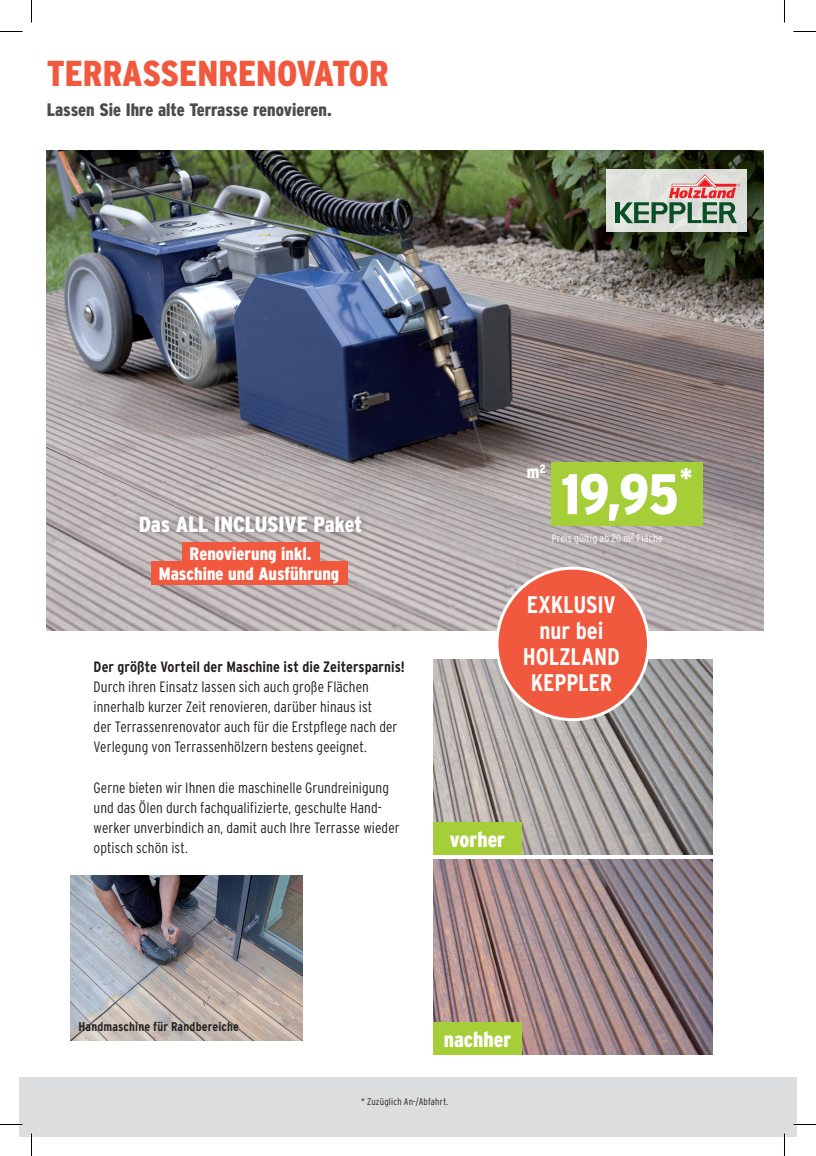
<style>
.page{position:relative;width:816px;height:1156px;background:#fff}
.page>*{position:absolute;margin:0;border:0;box-sizing:border-box;transform-origin:0 0}
.t1{font:900 57px "Interstate Condensed";color:#fff}
.t2{font:900 36px "Interstate Condensed";color:#f0593e}
.t3{font:900 27px "Interstate Condensed";color:#fff}
.t4{font:700 24px/26.1px "Interstate Condensed";letter-spacing:-.005em;color:#fff;text-align:center}
.t5{font:900 22.05px "Interstate Condensed";letter-spacing:-.005em;color:#fff}
.t6{font:900 21.75px "Interstate Condensed";color:#fff}
.t7{font:900 18px "Interstate Condensed";color:#fff}
.t8{font:900 18px "Interstate Condensed";color:#4b4c4d}
.t9{font:300 15px/20.1px "Interstate Condensed";letter-spacing:.005em;color:#231f20}
.t10{font:700 15px "Interstate Condensed";letter-spacing:.005em;color:#231f20}
.t11{font:700 12.75px "Interstate Condensed";letter-spacing:.015em;color:#231f20}
.t12{font:300 10.8px "Interstate Condensed";letter-spacing:.015em;color:#fff}
.t13{font:300 9.75px "Interstate Condensed";letter-spacing:.02em;color:#231f20}
</style>
<div class="page">
<div style="left:19px;top:1077px;width:13px;height:60px;background:#dcdddf"></div>
<div style="left:32px;top:1077px;width:765px;height:60px;background:#dcdddf"></div>
<img style="left:46px;top:151px;width:717px;height:479px">
<img style="left:71px;top:876px;width:231px;height:164px">
<div style="left:606px;top:169px;width:140px;height:62px;background:#dee0db"></div>
<hr style="left:615px;top:202px;width:4px;height:21px;background:#0a4e26">
<svg style="left:619px;top:174px;width:121px;height:49px"></svg>
<img style="left:433px;top:660px;width:279px;height:194px">
<div style="left:433px;top:822px;width:89px;height:32px;background:#a6ce39"></div>
<img style="left:433px;top:860px;width:279px;height:194px">
<div style="left:433px;top:1022px;width:89px;height:32px;background:#a6ce39"></div>
<div style="left:132px;top:508px;width:237px;height:32px;background:#231f20;opacity:.4"></div>
<div style="left:497px;top:568px;width:151px;height:152px;background:#f0593e;border-radius:50%"></div>
<div style="left:495px;top:567px;width:155px;height:154px;border:3px solid #fff;border-radius:50%"></div>
<div style="left:151px;top:561px;width:196px;height:24px;background:#f0593e"></div>
<div style="left:182px;top:542px;width:137px;height:22px;background:#f0593e"></div>
<div style="left:551px;top:462px;width:151px;height:64px;background:#a6ce39"></div>
<hr style="left:0;top:1123px;width:22px;height:2px;background:#fff">
<hr style="left:793px;top:1123px;width:23px;height:2px;background:#fff">
<hr style="left:783px;top:1133px;width:2px;height:23px;background:#fff">
<svg style="left:0;top:31px;width:22px;height:1px"></svg>
<svg style="left:793px;top:31px;width:23px;height:1px"></svg>
<svg style="left:0;top:1124px;width:22px;height:1px"></svg>
<svg style="left:793px;top:1124px;width:23px;height:1px"></svg>
<svg style="left:31px;top:0;width:1px;height:22px"></svg>
<svg style="left:31px;top:1133px;width:1px;height:23px"></svg>
<svg style="left:784px;top:0;width:1px;height:22px"></svg>
<svg style="left:784px;top:1133px;width:1px;height:23px"></svg>
<h2 class="t2" style="left:47px;top:53px;width:344px">TERRASSENRENOVATOR</h2>
<p class="t8" style="left:47px;top:100px;width:286px">Lassen Sie Ihre alte Terrasse renovieren.</p>
<h3 class="t5" style="left:139px;top:512px;width:225px">Das ALL INCLUSIVE Paket</h3>
<p class="t7" style="left:190px;top:544px;width:123px">Renovierung inkl.</p>
<p class="t7" style="left:159px;top:564px;width:182px">Maschine und Ausführung</p>
<p class="t10" style="left:94px;top:658px;width:313px">Der größte Vorteil der Maschine ist die Zeitersparnis!</p>
<p class="t9" style="left:94px;top:676px;width:305px">Durch ihren Einsatz lassen sich auch große Flächen innerhalb kurzer Zeit renovieren, darüber hinaus ist<br>der Terrassenrenovator auch für die Erstpflege nach der Verlegung von Terrassenhölzern bestens geeignet.</p>
<p class="t9" style="left:94px;top:777px;width:307px">Gerne bieten wir Ihnen die maschinelle Grundreinigung und das Ölen durch fachqualifizierte, geschulte Hand&shy;werker unverbindich an, damit auch Ihre Terrasse wieder optisch schön ist.</p>
<p class="t7" style="left:527px;top:462px;width:21px">m<sup>2</sup></p>
<h1 class="t1" style="left:561px;top:462px;width:119px">19,95</h1>
<h3 class="t3" style="left:679px;top:463px;width:14px">*</h3>
<p class="t12" style="left:552px;top:532px;width:113px">Preis gültig ab 20 m<sup>2</sup> Fläche</p>
<h3 class="t4" style="left:523px;top:591px;width:98px">EXKLUSIV nur bei<br>HOLZLAND<br>KEPPLER</h3>
<h3 class="t6" style="left:450px;top:827px;width:57px">vorher</h3>
<p class="t11" style="left:78px;top:1019px;width:162px">Handmaschine für Randbereiche</p>
<h3 class="t6" style="left:444px;top:1027px;width:69px">nachher</h3>
<p class="t13" style="left:361px;top:1096px;width:89px">* Zuzüglich An-/Abfahrt.</p>
</div>
